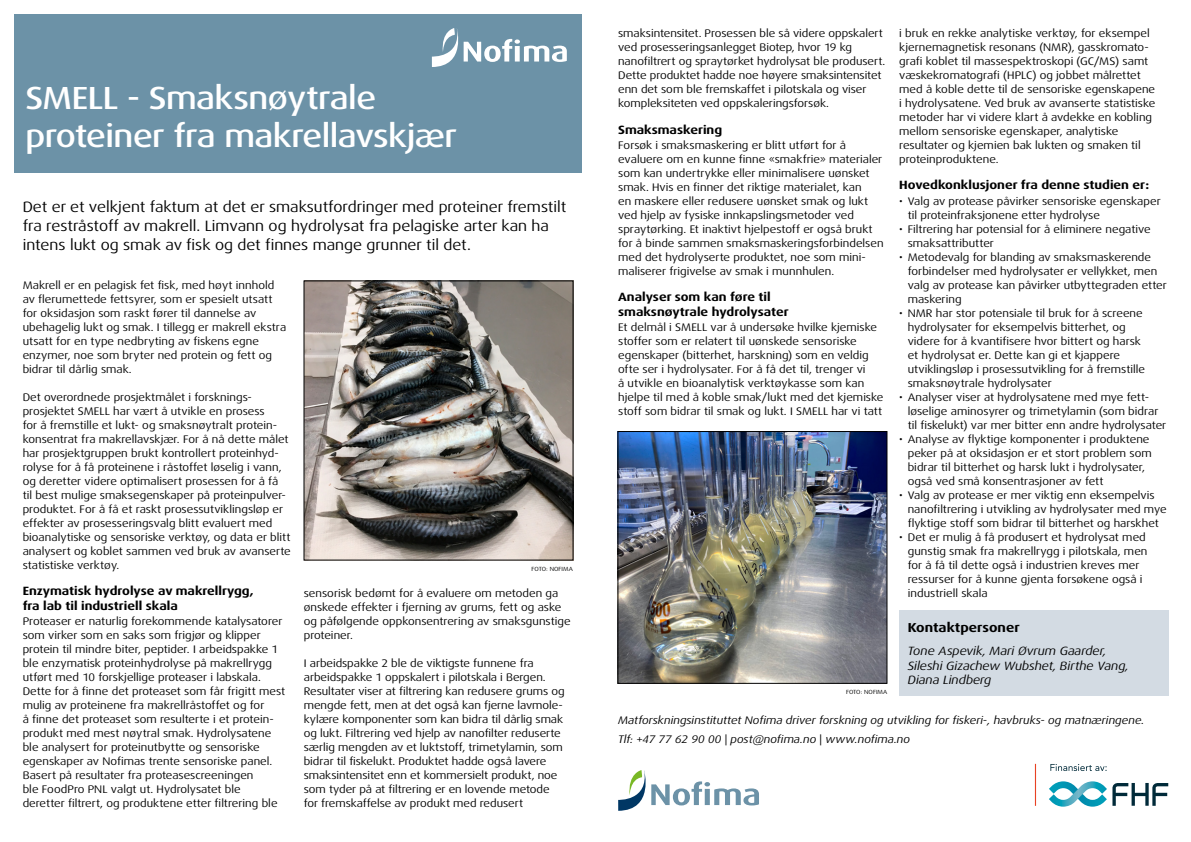
<style>
.page{position:relative;width:1191px;height:842px;background:#fff}
.page>*{position:absolute;margin:0;border:0;box-sizing:border-box;transform-origin:0 0}
.t1{font:500 expanded 32px/38.4px "Dax Pro";letter-spacing:-.02em;color:#fff}
.t2{font:expanded 15px/19px "Dax Pro";color:#000}
.t3{font:700 expanded 13px "Dax Pro";color:#000}
.t4{font:700 expanded 12px/15px "Dax Pro";color:#000}
.t5{font:italic expanded 12px/14.4px "Dax Pro";letter-spacing:-.005em;color:#000}
.t6{font:expanded 11px/14px "Dax Pro";color:#000}
.t7{font:italic expanded 11px/19.7px "Dax Pro";color:#000}
.t8{font:expanded 6px "Dax Pro";letter-spacing:.01em;color:#000}
.s1{font-style:normal}
</style>
<div class="page">
<div style="left:14px;top:14px;width:567px;height:159px;background:#6c92a7"></div>
<img style="left:306px;top:283px;width:265px;height:275px">
<img style="left:619px;top:433px;width:266px;height:249px">
<div style="left:617px;top:431px;width:270px;height:253px;border:1px solid #000"></div>
<div style="left:899px;top:610px;width:269px;height:85px;background:#d3dbe3"></div>
<svg style="left:432px;top:28px;width:135px;height:39px"></svg>
<svg style="left:618px;top:770px;width:141px;height:41px"></svg>
<svg style="left:1049px;top:781px;width:119px;height:26px"></svg>
<svg style="left:1050px;top:764px;width:56px;height:7px"></svg>
<hr style="left:1035px;top:764px;width:1px;height:42px;background:#e84224">
<h1 class="t1" style="left:26px;top:79px;width:433px">SMELL - Smaksnøytrale proteiner fra makrellavskjær</h1>
<h2 class="t2" style="left:23px;top:197px;width:545px">Det er et velkjent faktum at det er smaksutfordringer med proteiner fremstilt fra restråstoff av makrell. Limvann og hydrolysat fra pelagiske arter kan ha intens lukt og smak av fisk og det finnes mange grunner til det.</h2>
<p class="t6" style="left:23px;top:278px;width:265px">Makrell er en pelagisk fet fisk, med høyt innhold av flerumettede fettsyrer, som er spesielt utsatt for oksidasjon som raskt fører til dannelse av ubehagelig lukt og smak. I tillegg er makrell ekstra utsatt for en type nedbryting av fiskens egne enzymer, noe som bryter ned protein og fett og bidrar til dårlig smak.</p>
<p class="t6" style="left:23px;top:390px;width:270px">Det overordnede prosjektmålet i forsknings&shy;prosjektet SMELL har vært å utvikle en prosess<br>for å fremstille et lukt- og smaksnøytralt protein&shy;konsentrat fra makrellavskjær. For å nå dette målet har prosjektgruppen brukt kontrollert proteinhyd&shy;rolyse for å få proteinene i råstoffet løselig i vann, og deretter videre optimalisert prosessen for å få<br>til best mulige smaksegenskaper på proteinpulver&shy;produktet. For å få et raskt prosessutviklingsløp er effekter av prosesseringsvalg blitt evaluert med bioanalytiske og sensoriske verktøy, og data er blitt analysert og koblet sammen ved bruk av avanserte statistiske verktøy.</p>
<p class="t4" style="left:23px;top:583px;width:232px">Enzymatisk hydrolyse av makrellrygg, fra lab til industriell skala</p>
<p class="t6" style="left:23px;top:614px;width:264px">Proteaser er naturlig forekommende katalysatorer som virker som en saks som frigjør og klipper protein til mindre biter, peptider. I arbeidspakke 1 ble enzymatisk proteinhydrolyse på makrellrygg utført med 10 forskjellige proteaser i labskala.<br>Dette for å finne det proteaset som får frigitt mest mulig av proteinene fra makrellråstoffet og for<br>å finne det proteaset som resulterte i et protein&shy;produkt med mest nøytral smak. Hydrolysatene ble analysert for proteinutbytte og sensoriske egenskaper av Nofimas trente sensoriske panel.<br>Basert på resultater fra proteasescreeningen<br>ble FoodPro PNL valgt ut. Hydrolysatet ble deretter filtrert, og produktene etter filtrering ble</p>
<p class="t8" style="left:531px;top:565px;width:43px">FOTO: NOFIMA</p>
<p class="t6" style="left:304px;top:586px;width:268px">sensorisk bedømt for å evaluere om metoden ga ønskede effekter i fjerning av grums, fett og aske og påfølgende oppkonsentrering av smaksgunstige proteiner.</p>
<p class="t6" style="left:304px;top:656px;width:262px">I arbeidspakke 2 ble de viktigste funnene fra arbeidspakke 1 oppskalert i pilotskala i Bergen.<br>Resultater viser at filtrering kan redusere grums og mengde fett, men at det også kan fjerne lavmole&shy;kylære komponenter som kan bidra til dårlig smak og lukt. Filtrering ved hjelp av nanofilter reduserte særlig mengden av et luktstoff, trimetylamin, som bidrar til fiskelukt. Produktet hadde også lavere smaksintensitet enn et kommersielt produkt, noe som tyder på at filtrering er en lovende metode for fremskaffelse av produkt med redusert</p>
<p class="t6" style="left:618px;top:26px;width:268px">smaksintensitet. Prosessen ble så videre oppskalert ved prosesseringsanlegget Biotep, hvor 19 kg nanofiltrert og spraytørket hydrolysat ble produsert.<br>Dette produktet hadde noe høyere smaksintensitet enn det som ble fremskaffet i pilotskala og viser kompleksiteten ved oppskaleringsforsøk.</p>
<p class="t4" style="left:618px;top:122px;width:105px">Smaksmaskering</p>
<p class="t6" style="left:618px;top:138px;width:267px">Forsøk i smaksmaskering er blitt utført for å evaluere om en kunne finne «smakfrie» materialer som kan undertrykke eller minimalisere uønsket smak. Hvis en finner det riktige materialet, kan<br>en maskere eller redusere uønsket smak og lukt ved hjelp av fysiske innkapslingsmetoder ved spraytørking. Et inaktivt hjelpestoff er også brukt for å binde sammen smaksmaskeringsforbindelsen med det hydrolyserte produktet, noe som mini&shy;maliserer frigivelse av smak i munnhulen.</p>
<p class="t4" style="left:618px;top:289px;width:172px">Analyser som kan føre til smaksnøytrale hydrolysater</p>
<p class="t6" style="left:618px;top:320px;width:267px">Et delmål i SMELL var å undersøke hvilke kjemiske stoffer som er relatert til uønskede sensoriske egenskaper (bitterhet, harskning) som en veldig ofte ser i hydrolysater. For å få det til, trenger vi<br>å utvikle en bioanalytisk verktøykasse som kan hjelpe til med å koble smak/lukt med det kjemiske stoff som bidrar til smak og lukt. I SMELL har vi tatt</p>
<p class="t8" style="left:846px;top:688px;width:43px">FOTO: NOFIMA</p>
<p class="t6" style="left:899px;top:26px;width:257px">i bruk en rekke analytiske verktøy, for eksempel kjernemagnetisk resonans (NMR), gasskromato&shy;grafi koblet til massespektroskopi (GC/MS) samt væskekromatografi (HPLC) og jobbet målrettet med å koble dette til de sensoriske egenskapene i hydrolysatene. Ved bruk av avanserte statistiske metoder har vi videre klart å avdekke en kobling mellom sensoriske egenskaper, analytiske resultater og kjemien bak lukten og smaken til proteinproduktene.</p>
<p class="t4" style="left:899px;top:177px;width:251px">Hovedkonklusjoner fra denne studien er:</p>
<p class="t6" style="left:907px;top:194px;width:254px;text-indent:-9px">• Valg av protease påvirker sensoriske egenskaper til proteinfraksjonene etter hydrolyse</p>
<p class="t6" style="left:907px;top:222px;width:244px;text-indent:-9px">• Filtrering har potensial for å eliminere negative smaksattributter</p>
<p class="t6" style="left:907px;top:250px;width:260px;text-indent:-9px">• Metodevalg for blanding av smaksmaskerende forbindelser med hydrolysater er vellykket, men valg av protease kan påvirker utbyttegraden etter maskering</p>
<p class="t6" style="left:907px;top:306px;width:239px;text-indent:-9px">• NMR har stor potensiale til bruk for å screene hydrolysater for eksempelvis bitterhet, og videre for å kvantifisere hvor bittert og harsk et hydrolysat er. Dette kan gi et kjappere utviklingsløp i prosessutvikling for å fremstille smaksnøytrale hydrolysater</p>
<p class="t6" style="left:907px;top:390px;width:260px;text-indent:-9px">• Analyser viser at hydrolysatene med mye fett&shy;løselige aminosyrer og trimetylamin (som bidrar til fiskelukt) var mer bitter enn andre hydrolysater</p>
<p class="t6" style="left:907px;top:432px;width:245px;text-indent:-9px">• Analyse av flyktige komponenter i produktene peker på at oksidasjon er et stort problem som bidrar til bitterhet og harsk lukt i hydrolysater, også ved små konsentrasjoner av fett</p>
<p class="t6" style="left:907px;top:488px;width:260px;text-indent:-9px">• Valg av protease er mer viktig enn eksempelvis nanofiltrering i utvikling av hydrolysater med mye flyktige stoff som bidrar til bitterhet og harskhet</p>
<p class="t6" style="left:907px;top:530px;width:241px;text-indent:-9px">• Det er mulig å få produsert et hydrolysat med gunstig smak fra makrellrygg i pilotskala, men for å få til dette også i industrien kreves mer ressurser for å kunne gjenta forsøkene også i industriell skala</p>
<p class="t3" style="left:907px;top:619px;width:113px">Kontaktpersoner</p>
<p class="t5" style="left:907px;top:644px;width:222px">Tone Aspevik, Mari Øvrum Gaarder,<br>Sileshi Gizachew Wubshet, Birthe Vang,<br>Diana Lindberg</p>
<p class="t7" style="left:618px;top:710px;width:528px">Matforskningsinstituttet Nofima driver forskning og utvikling for fiskeri-, havbruks- og matnæringene.<br>Tlf: +47 77 62 90 00 <span class="s1">|</span> post@nofima.no <span class="s1">|</span> www.nofima.no</p>
</div>
